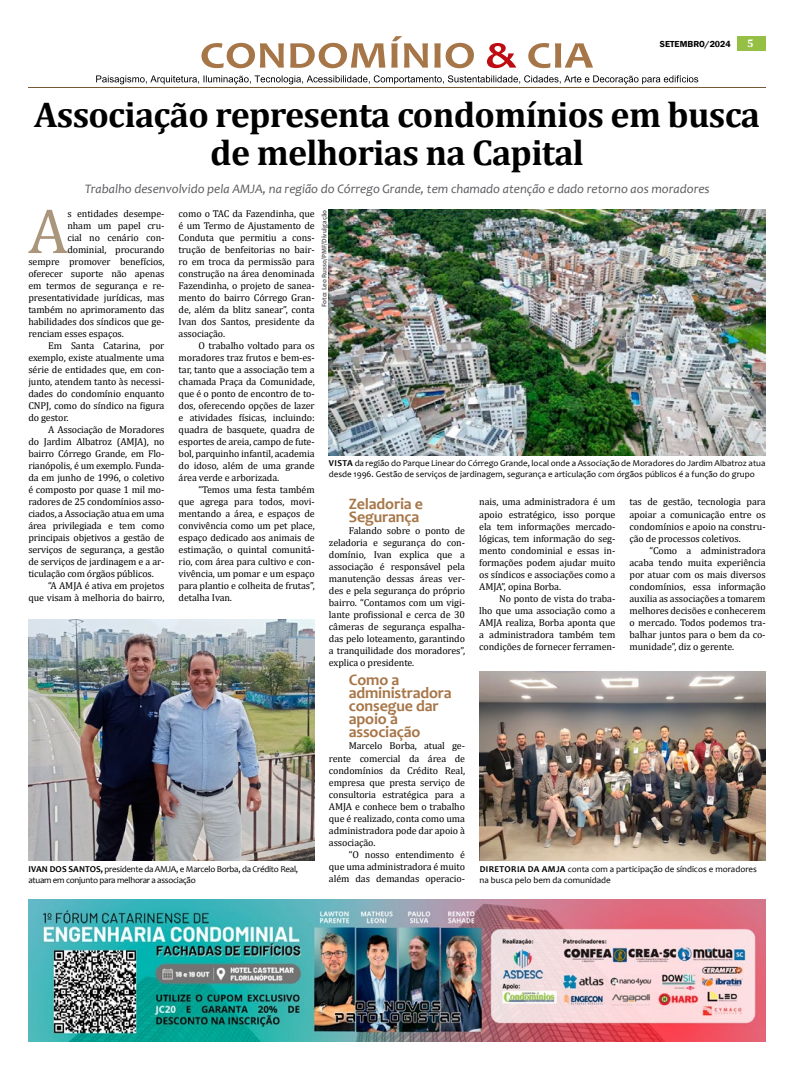
<style>
.page{position:relative;width:794px;height:1078px;background:#fff}
.page>*{position:absolute;margin:0;border:0;box-sizing:border-box;transform-origin:0 0}
.t1{font:64px "Cambria";color:#a9967b}
.t2{font:700 36px/38px "Cambria";letter-spacing:-.02em;color:#000;text-align:center}
.t3{font:700 16px/13px "Candara";letter-spacing:-.01em;color:#a77648}
.t4{font:italic 13px "Candara";color:#5b5b5f}
.t5{font:700 11px "Cambria";color:#fff}
.t6{font:10px/12px "Cambria";letter-spacing:-.01em;color:#000;text-align:justify}
.t7{font:9px/10.8px "Candara";color:#000}
.t8{font:9px/10.8px "Candara";letter-spacing:-.03em;color:#000}
.t9{font:600 9px "Franklin Gothic";color:#000}
.t10{font:700 7px "Candara";color:#5b5b5f}
.s1{font-weight:700}
</style>
<div class="page">
<svg style="left:96px;top:75px;width:602px;height:9px"></svg>
<hr style="left:28px;top:87px;width:738px;height:1px;background:#775935">
<svg style="left:201px;top:36px;width:392px;height:32px"></svg>
<div style="left:737px;top:36px;width:28px;height:14px;background:#96c045"></div>
<img style="left:28px;top:899px;width:737px;height:142px">
<img style="left:329px;top:209px;width:437px;height:246px">
<img style="left:479px;top:671px;width:286px;height:189px">
<img style="left:28px;top:619px;width:287px;height:241px">
<p class="t9" style="left:660px;top:39px;width:72px">SETEMBRO/2024</p>
<p class="t5" style="left:747px;top:36px;width:8px">5</p>
<h2 class="t2" style="left:34px;top:94px;width:727px">Associação representa condomínios em busca de melhorias na Capital</h2>
<h3 class="t4" style="left:85px;top:181px;width:626px">Trabalho desenvolvido pela AMJA, na região do Córrego Grande, tem chamado atenção e dado retorno aos moradores</h3>
<h1 class="t1" style="left:28px;top:193px;width:41px">A</h1>
<p class="t6" style="left:67px;top:207px;width:99px">s entidades desempe-</p>
<p class="t6" style="left:179px;top:207px;width:138px">como o TAC da Fazendinha, que é um Termo de Ajustamento de Conduta que permitiu a cons&shy;trução de benfeitorias no bair&shy;ro em troca da permissão para construção na área denominada Fazendinha, o projeto de sanea&shy;mento do bairro Córrego Gran&shy;de, além da blitz sanear”, conta Ivan dos Santos, presidente da associação.</p>
<p class="t6" style="left:179px;top:339px;width:138px;text-indent:20px">O trabalho voltado para os moradores traz frutos e bem-es&shy;tar, tanto que a associação tem a chamada Praça da Comunidade, que é o ponto de encontro de to&shy;dos, oferecendo opções de lazer e atividades físicas, incluindo: quadra de basquete, quadra de esportes de areia, campo de fute&shy;bol, parquinho infantil, academia do idoso, além de uma grande área verde e arborizada.</p>
<p class="t6" style="left:179px;top:483px;width:138px;text-indent:20px">“Temos uma festa também que agrega para todos, movi&shy;mentando a área, e espaços de convivência como um pet place, espaço dedicado aos animais de estimação, o quintal comunitá&shy;rio, com área para cultivo e con&shy;vivência, um pomar e um espaço para plantio e colheita de frutas”, detalha Ivan.</p>
<p class="t10" style="left:320px;top:307px;width:99px;rotate:-90deg">Foto: Leo Russo/PMF/Divulgação</p>
<p class="t6" style="left:67px;top:219px;width:98px">nham um papel cru-</p>
<p class="t6" style="left:67px;top:231px;width:99px">cial no cenário con-</p>
<p class="t6" style="left:67px;top:243px;width:99px">dominial, procurando</p>
<p class="t6" style="left:28px;top:255px;width:138px">sempre promover benefícios,</p>
<p class="t6" style="left:28px;top:267px;width:138px">oferecer suporte não apenas</p>
<p class="t6" style="left:28px;top:279px;width:138px">em termos de segurança e re-</p>
<p class="t6" style="left:28px;top:291px;width:138px">presentatividade jurídicas, mas</p>
<p class="t6" style="left:28px;top:303px;width:138px">também no aprimoramento das</p>
<p class="t6" style="left:28px;top:315px;width:138px">habilidades dos síndicos que ge-</p>
<p class="t6" style="left:28px;top:327px;width:97px">renciam esses espaços.</p>
<p class="t6" style="left:48px;top:339px;width:118px">Em Santa Catarina, por</p>
<p class="t6" style="left:28px;top:351px;width:138px">exemplo, existe atualmente uma</p>
<p class="t6" style="left:28px;top:363px;width:138px">série de entidades que, em con-</p>
<p class="t6" style="left:28px;top:375px;width:138px">junto, atendem tanto às necessi-</p>
<p class="t6" style="left:28px;top:387px;width:138px">dades do condomínio enquanto</p>
<p class="t6" style="left:28px;top:399px;width:138px">CNPJ, como do síndico na figura</p>
<p class="t6" style="left:28px;top:411px;width:42px">do gestor.</p>
<p class="t6" style="left:48px;top:423px;width:118px">A Associação de Moradores</p>
<p class="t6" style="left:28px;top:435px;width:138px">do Jardim Albatroz (AMJA), no</p>
<p class="t6" style="left:28px;top:447px;width:138px">bairro Córrego Grande, em Flo-</p>
<p class="t6" style="left:28px;top:459px;width:138px">rianópolis, é um exemplo. Funda-</p>
<p class="t6" style="left:28px;top:471px;width:138px">da em junho de 1996, o coletivo</p>
<p class="t6" style="left:28px;top:483px;width:138px">é composto por quase 1 mil mo-</p>
<p class="t6" style="left:28px;top:495px;width:138px">radores de 25 condomínios asso-</p>
<p class="t6" style="left:28px;top:507px;width:138px">ciados, a Associação atua em uma</p>
<p class="t6" style="left:28px;top:519px;width:138px">área privilegiada e tem como</p>
<p class="t6" style="left:28px;top:531px;width:138px">principais objetivos a gestão de</p>
<p class="t6" style="left:28px;top:543px;width:138px">serviços de segurança, a gestão</p>
<p class="t6" style="left:28px;top:555px;width:138px">de serviços de jardinagem e a ar-</p>
<p class="t6" style="left:28px;top:567px;width:127px">ticulação com órgãos públicos.</p>
<p class="t6" style="left:48px;top:579px;width:118px">“A AMJA é ativa em projetos</p>
<p class="t6" style="left:28px;top:591px;width:138px">que visam à melhoria do bairro,</p>
<p class="t7" style="left:329px;top:457px;width:438px"><span class="s1">Vista</span> da região do Parque Linear do Córrego Grande, local onde a Associação de Moradores do Jardim Albatroz atua desde 1996. Gestão de serviços de jardinagem, segurança e articulação com órgãos públicos é a função do grupo</p>
<h3 class="t3" style="left:349px;top:497px;width:76px">Zeladoria e<br>Segurança</h3>
<p class="t6" style="left:329px;top:524px;width:138px;text-indent:20px">Falando sobre o ponto de zeladoria e segurança do con&shy;domínio, Ivan explica que a associação é responsável pela manutenção dessas áreas ver&shy;des e pela segurança do próprio bairro. “Contamos com um vigi&shy;lante profissional e cerca de 30 câmeras de segurança espalha&shy;das pelo loteamento, garantindo a tranquilidade dos moradores”, explica o presidente.</p>
<h3 class="t3" style="left:349px;top:673px;width:104px">Como a administradora consegue dar apoio à associação</h3>
<p class="t6" style="left:329px;top:739px;width:138px;text-indent:20px">Marcelo Borba, atual ge&shy;rente comercial da área de condomínios da Crédito Real, empresa que presta serviço de consultoria estratégica para a AMJA e conhece bem o trabalho que é realizado, conta como uma administradora pode dar apoio à associação.</p>
<p class="t6" style="left:329px;top:847px;width:138px;text-indent:20px">“O nosso entendimento é que uma administradora é muito além das demandas operacio-</p>
<p class="t6" style="left:479px;top:496px;width:138px">nais, uma administradora é um apoio estratégico, isso porque ela tem informações mercado&shy;lógicas, tem informação do seg&shy;mento condominial e essas in&shy;formações podem ajudar muito os síndicos e associações como a AMJA”, opina Borba.</p>
<p class="t6" style="left:479px;top:592px;width:138px;text-indent:20px">No ponto de vista do traba&shy;lho que uma associação como a AMJA realiza, Borba aponta que a administradora também tem condições de fornecer ferramen-</p>
<p class="t6" style="left:629px;top:496px;width:138px">tas de gestão, tecnologia para apoiar a comunicação entre os condomínios e apoio na constru&shy;ção de processos coletivos.</p>
<p class="t6" style="left:629px;top:544px;width:138px;text-indent:20px">“Como a administradora acaba tendo muita experiência por atuar com os mais diversos condomínios, essa informação auxilia as associações a tomarem melhores decisões e conhecerem o mercado. Todos podemos tra&shy;balhar juntos para o bem da co&shy;munidade”, diz o gerente.</p>
<p class="t8" style="left:28px;top:863px;width:271px"><span class="s1">Ivan dos Santos,</span> presidente da AMJA, e Marcelo Borba, da Crédito Real, atuam em conjunto para melhorar a associação</p>
<p class="t7" style="left:479px;top:863px;width:279px"><span class="s1">Diretoria da AMJA</span> conta com a participação de síndicos e moradores na busca pelo bem da comunidade</p>
</div>
